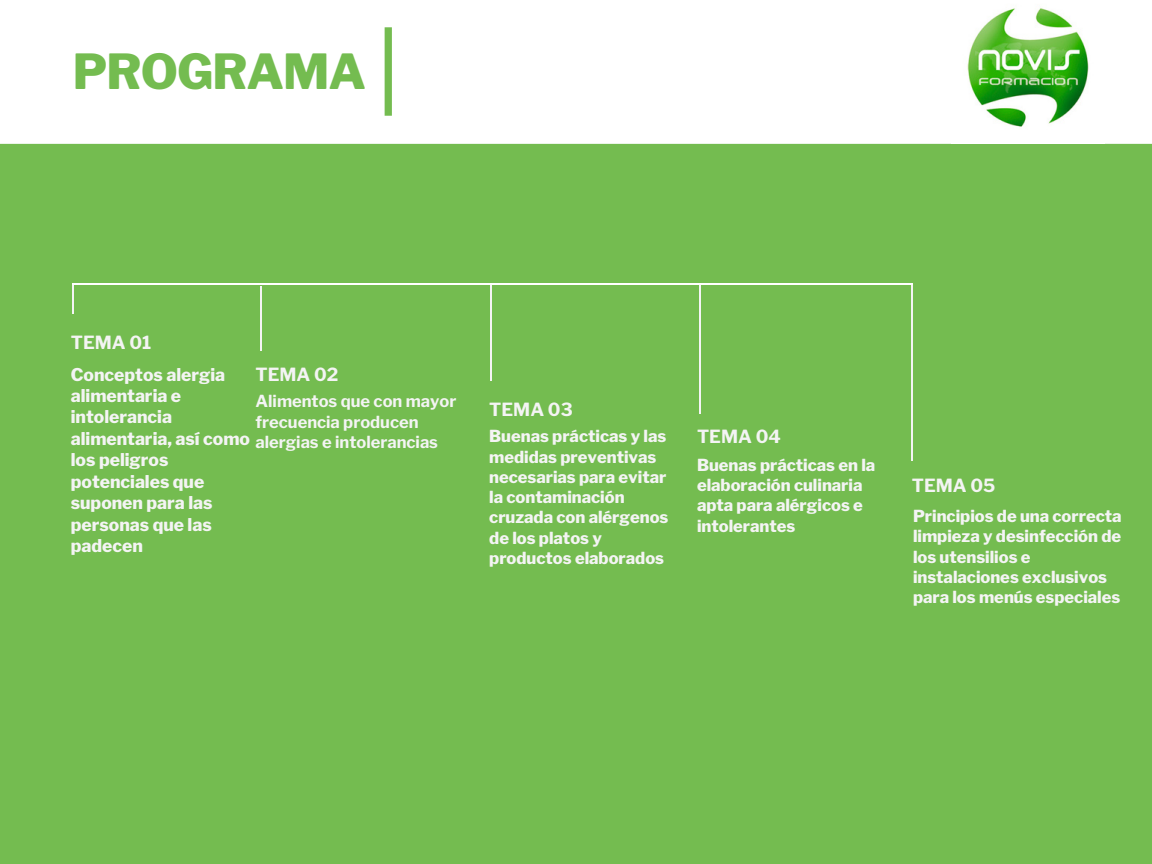
<style>
.page{position:relative;width:1152px;height:864px;background:#74bc50}
.page>*{position:absolute;margin:0;border:0;box-sizing:border-box;transform-origin:0 0}
.t1{font:800 48px "Libre Franklin";letter-spacing:-.02em;color:#74bc50}
.t2{font:700 18px "Libre Franklin";color:#f4f4f4}
.t3{font:800 17.4px/21.5px "Libre Franklin";color:#f4f4f4}
.t4{font:800 16.5px/20.2px "Libre Franklin";color:#f4f4f4}
.t5{font:700 16.5px/20.2px "Libre Franklin";color:#f4f4f4}
</style>
<div class="page">
<svg style="left:73px;top:284px;width:1px;height:29px"></svg>
<hr style="left:699px;top:284px;width:1px;height:129px;background:#f4f4f4">
<hr style="left:260px;top:286px;width:1px;height:64px;background:#f4f4f4">
<hr style="left:490px;top:284px;width:1px;height:97px;background:#f4f4f4">
<hr style="left:912px;top:285px;width:1px;height:176px;background:#f4f4f4">
<div style="left:0;top:0;width:1152px;height:144px;background:#fff"></div>
<svg style="left:385px;top:27px;width:7px;height:89px"></svg>
<hr style="left:73px;top:283px;width:840px;height:1px;background:#fff">
<img style="left:951px;top:0;width:153px;height:143px">
<h1 class="t1" style="left:73px;top:42px;width:295px">PROGRAMA</h1>
<p class="t2" style="left:71px;top:331px;width:82px">TEMA 01</p>
<p class="t3" style="left:71px;top:364px;width:181px">Conceptos alergia alimentaria e intolerancia alimentaria, así como los peligros potenciales que suponen para las personas que las padecen</p>
<p class="t2" style="left:256px;top:364px;width:85px">TEMA 02</p>
<p class="t5" style="left:256px;top:391px;width:202px">Alimentos que con mayor frecuencia producen alergias e intolerancias</p>
<p class="t2" style="left:489px;top:398px;width:85px">TEMA 03</p>
<p class="t4" style="left:489px;top:426px;width:181px">Buenas prácticas y las medidas preventivas necesarias para evitar la contaminación cruzada con alérgenos de los platos y productos elaborados</p>
<p class="t2" style="left:697px;top:426px;width:85px">TEMA 04</p>
<p class="t4" style="left:697px;top:455px;width:180px">Buenas prácticas en la elaboración culinaria apta para alérgicos e intolerantes</p>
<p class="t2" style="left:912px;top:475px;width:85px">TEMA 05</p>
<p class="t4" style="left:913px;top:506px;width:210px">Principios de una correcta limpieza y desinfección de los utensilios e instalaciones exclusivos para los menús especiales</p>
</div>
